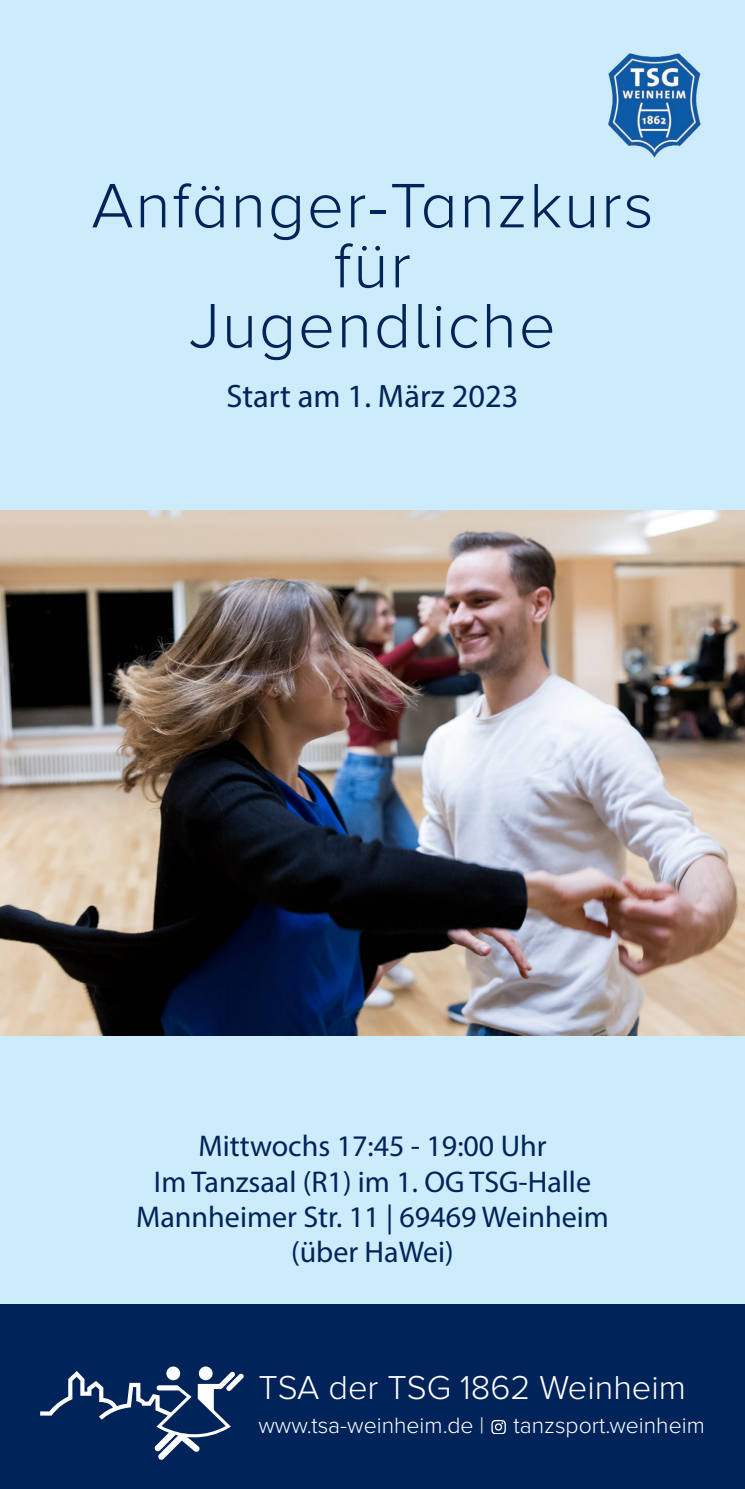
<style>
.page{position:relative;width:745px;height:1489px;background:#fff}
.page>*{position:absolute;margin:0;border:0;box-sizing:border-box;transform-origin:0 0}
.t1{font:300 65px/60px "Proxima Nova A";letter-spacing:.03em;color:#002359;text-align:center}
.t2{font:300 34.25px "Proxima Nova";color:#fff}
.t3{font:32.5px "Myriad Pro";color:#002359}
.t4{font:30px/35px "Myriad Pro";color:#002359;text-align:center}
.t5{font:300 23px "Proxima Nova";color:#fff}
</style>
<div class="page">
<div style="left:0;top:0;width:744px;height:1304px;background:#ccecfb"></div>
<div style="left:0;top:1304px;width:744px;height:184px;background:#002359"></div>
<img style="left:608px;top:53px;width:93px;height:105px">
<svg style="left:40px;top:1366px;width:204px;height:93px"></svg>
<svg style="left:491px;top:1419px;width:14px;height:13px"></svg>
<img style="left:0;top:510px;width:744px;height:525px">
<h1 class="t1" style="left:91px;top:175px;width:563px">Anfänger-Tanzkurs für<br>Jugendliche</h1>
<p class="t3" style="left:226px;top:376px;width:293px">Start am 1. März 2023</p>
<p class="t4" style="left:136px;top:1128px;width:474px">Mittwochs 17:45 - 19:00 Uhr<br>Im Tanzsaal (R1) im 1. OG TSG-Halle<br>Mannheimer Str. 11 | 69469 Weinheim (über HaWei)</p>
<p class="t2" style="left:258px;top:1372px;width:429px">TSA der TSG 1862 Weinheim</p>
<p class="t5" style="left:258px;top:1414px;width:227px">www.tsa-weinheim.de |</p>
<p class="t5" style="left:513px;top:1414px;width:193px">tanzsport.weinheim</p>
</div>
